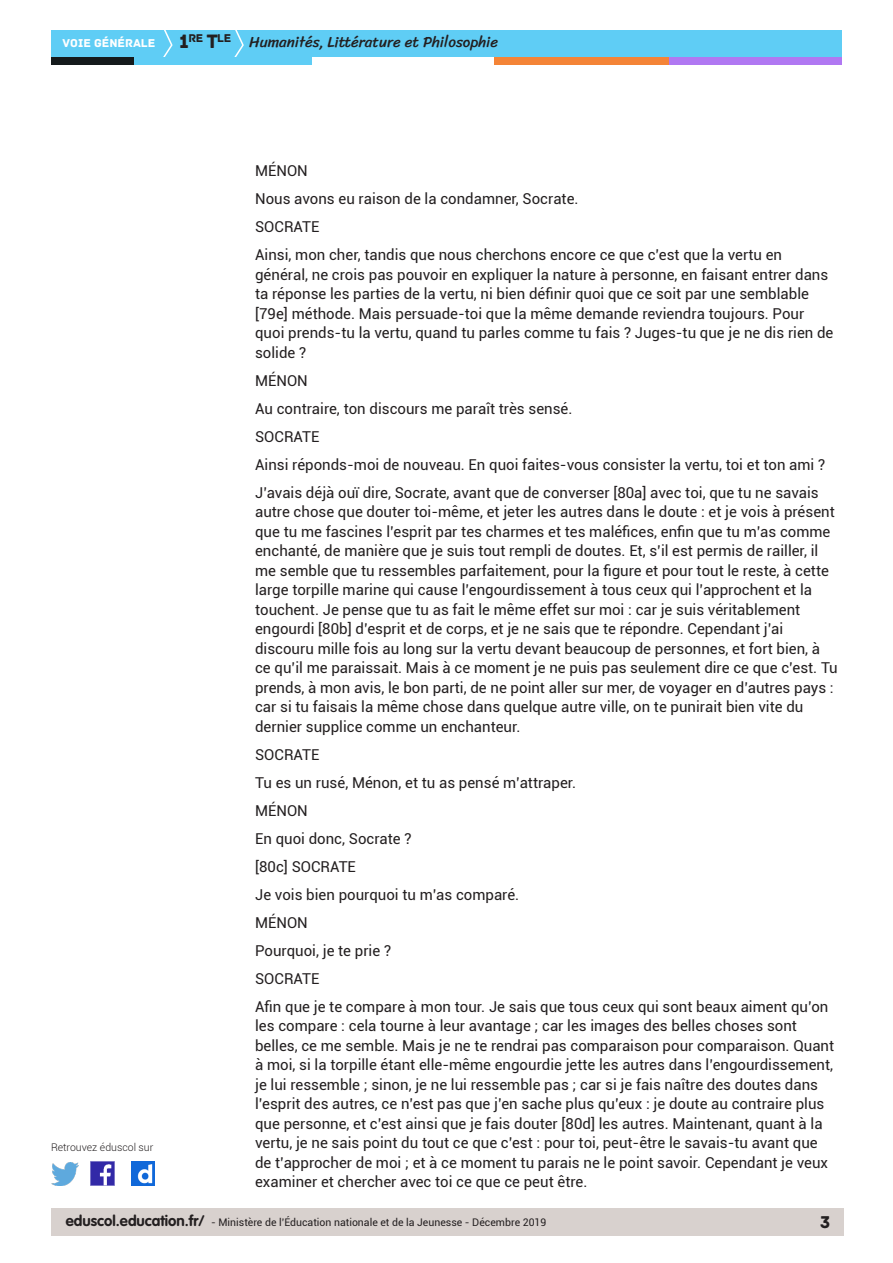
<style>
.page{position:relative;width:893px;height:1263px;background:#fff}
.page>*{position:absolute;margin:0;border:0;box-sizing:border-box;transform-origin:0 0}
.t1{font:20.4px "Archive";color:#231f20}
.t2{font:18px "Archive";color:#231f20}
.Texte_courant{font:15px/19.5px "Roboto";color:#231f20}
.t3{font:15px "Sriracha";color:#231f20}
.t4{font:12px "Archive";color:#fff}
.t5{font:10.5px "Roboto";color:#231f20}
.t6{font:300 10.5px "Roboto";color:#231f20}
.s1{font-family:"VAG Rounded Std";font-weight:700;font-size:15px}
</style>
<div class="page">
<div style="left:51px;top:1209px;width:792px;height:27px;background:#d8d1ce"></div>
<div style="left:51px;top:30px;width:791px;height:27px;background:#5fcdf5"></div>
<svg style="left:163px;top:30px;width:10px;height:27px"></svg>
<svg style="left:234px;top:30px;width:10px;height:27px"></svg>
<div style="left:133px;top:57px;width:179px;height:8px;background:#5fcdf5"></div>
<div style="left:51px;top:57px;width:82px;height:8px;background:#141a1c"></div>
<div style="left:667px;top:57px;width:175px;height:8px;background:#b078f2"></div>
<div style="left:494px;top:57px;width:175px;height:8px;background:#f48437"></div>
<img style="left:91px;top:1162px;width:23px;height:23px">
<img style="left:51px;top:1163px;width:28px;height:22px">
<img style="left:132px;top:1162px;width:22px;height:23px">
<h1 class="t1" style="left:179px;top:30px;width:53px">1<sup>re</sup> T<sup>LE</sup></h1>
<p class="t4" style="left:63px;top:36px;width:94px">VOIE GÉNÉRALE</p>
<p class="t3" style="left:249px;top:33px;width:251px">Humanités, Littérature et Philosophie</p>
<p class="t6" style="left:51px;top:1140px;width:104px">Retrouvez éduscol sur</p>
<p class="Texte_courant" style="left:255px;top:160px;width:54px">MÉNON</p>
<p class="Texte_courant" style="left:255px;top:188px;width:325px">Nous avons eu raison de la condamner, Socrate.</p>
<p class="Texte_courant" style="left:255px;top:216px;width:66px">SOCRATE</p>
<p class="Texte_courant" style="left:255px;top:244px;width:580px">Ainsi, mon cher, tandis que nous cherchons encore ce que c’est que la vertu en général, ne crois pas pouvoir en expliquer la nature à personne, en faisant entrer dans ta réponse les parties de la vertu, ni bien définir quoi que ce soit par une semblable [79e] méthode. Mais persuade-toi que la même demande reviendra toujours. Pour quoi prends-tu la vertu, quand tu parles comme tu fais ? Juges-tu que je ne dis rien de solide ?</p>
<p class="Texte_courant" style="left:255px;top:370px;width:54px">MÉNON</p>
<p class="Texte_courant" style="left:255px;top:398px;width:319px">Au contraire, ton discours me paraît très sensé.</p>
<p class="Texte_courant" style="left:255px;top:426px;width:66px">SOCRATE</p>
<p class="Texte_courant" style="left:255px;top:454px;width:572px">Ainsi réponds-moi de nouveau. En quoi faites-vous consister la vertu, toi et ton ami ?</p>
<p class="Texte_courant" style="left:255px;top:482px;width:584px">J’avais déjà ouï dire, Socrate, avant que de converser [80a] avec toi, que tu ne savais autre chose que douter toi-même, et jeter les autres dans le doute : et je vois à présent que tu me fascines l’esprit par tes charmes et tes maléfices, enfin que tu m’as comme enchanté, de manière que je suis tout rempli de doutes. Et, s’il est permis de railler, il me semble que tu ressembles parfaitement, pour la figure et pour tout le reste, à cette large torpille marine qui cause l’engourdissement à tous ceux qui l’approchent et la touchent. Je pense que tu as fait le même effet sur moi : car je suis véritablement engourdi [80b] d’esprit et de corps, et je ne sais que te répondre. Cependant j’ai discouru mille fois au long sur la vertu devant beaucoup de personnes, et fort bien, à ce qu’il me paraissait. Mais à ce moment je ne puis pas seulement dire ce que c’est. Tu prends, à mon avis, le bon parti, de ne point aller sur mer, de voyager en d’autres pays : car si tu faisais la même chose dans quelque autre ville, on te punirait bien vite du dernier supplice comme un enchanteur.</p>
<p class="Texte_courant" style="left:255px;top:744px;width:66px">SOCRATE</p>
<p class="Texte_courant" style="left:255px;top:772px;width:323px">Tu es un rusé, Ménon, et tu as pensé m’attraper.</p>
<p class="Texte_courant" style="left:255px;top:800px;width:54px">MÉNON</p>
<p class="Texte_courant" style="left:255px;top:828px;width:158px">En quoi donc, Socrate ?</p>
<p class="Texte_courant" style="left:255px;top:856px;width:102px">[80c] SOCRATE</p>
<p class="Texte_courant" style="left:255px;top:884px;width:266px">Je vois bien pourquoi tu m’as comparé.</p>
<p class="Texte_courant" style="left:255px;top:912px;width:54px">MÉNON</p>
<p class="Texte_courant" style="left:255px;top:940px;width:138px">Pourquoi, je te prie ?</p>
<p class="Texte_courant" style="left:255px;top:968px;width:66px">SOCRATE</p>
<p class="Texte_courant" style="left:255px;top:996px;width:580px">Afin que je te compare à mon tour. Je sais que tous ceux qui sont beaux aiment qu’on les compare : cela tourne à leur avantage ; car les images des belles choses sont belles, ce me semble. Mais je ne te rendrai pas comparaison pour comparaison. Quant à moi, si la torpille étant elle-même engourdie jette les autres dans l’engourdissement, je lui ressemble ; sinon, je ne lui ressemble pas ; car si je fais naître des doutes dans l’esprit des autres, ce n’est pas que j’en sache plus qu’eux : je doute au contraire plus que personne, et c’est ainsi que je fais douter [80d] les autres. Maintenant, quant à la vertu, je ne sais point du tout ce que c’est : pour toi, peut-être le savais-tu avant que de t’approcher de moi ; et à ce moment tu parais ne le point savoir. Cependant je veux examiner et chercher avec toi ce que ce peut être.</p>
<p class="t5" style="left:66px;top:1215px;width:482px"><span class="s1">eduscol.education.fr/</span> - Ministère de l’Éducation nationale et de la Jeunesse - Décembre 2019</p>
<p class="t2" style="left:820px;top:1211px;width:12px">3</p>
</div>
